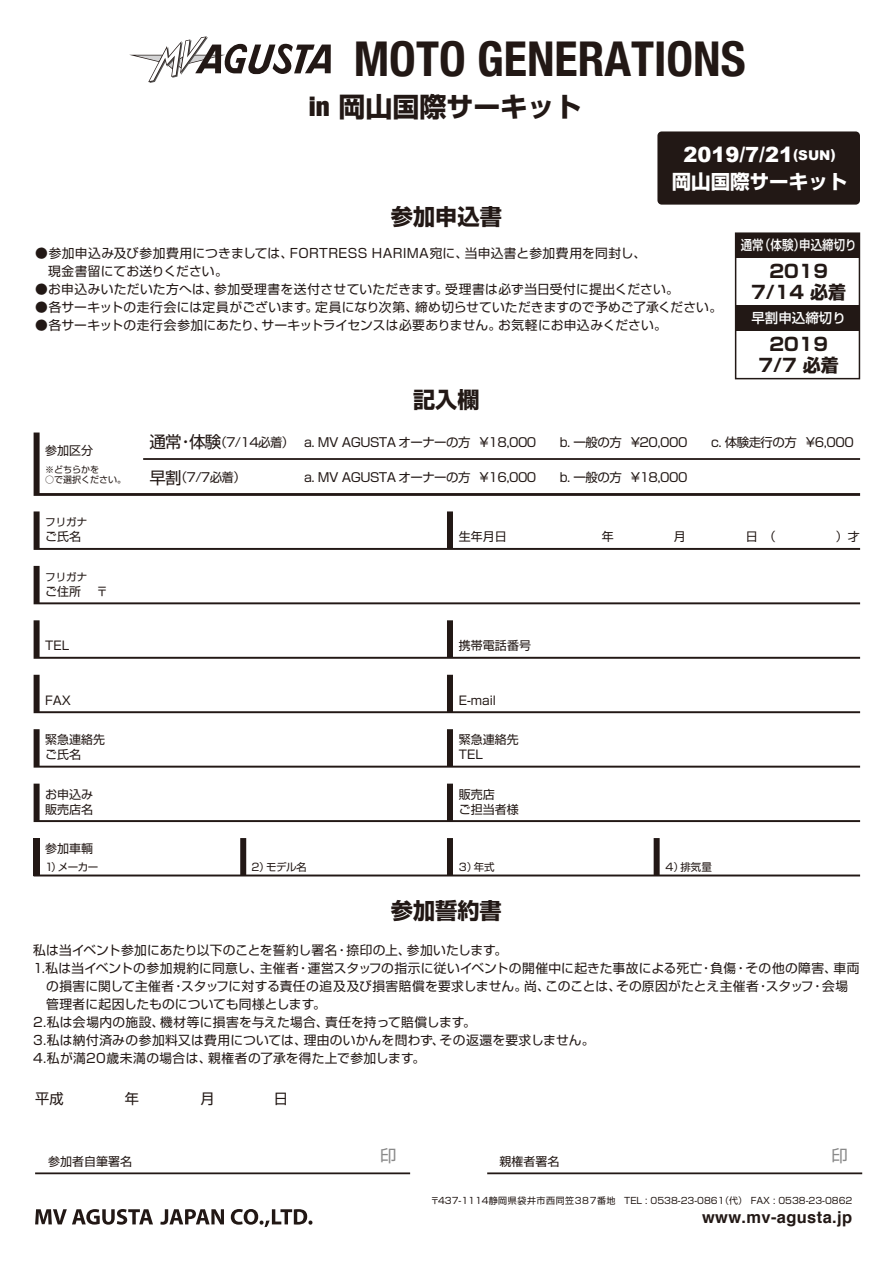
<style>
.page{position:relative;width:893px;height:1263px;background:#fff}
.page>*{position:absolute;margin:0;border:0;box-sizing:border-box;transform-origin:0 0}
.t1{font:700 condensed 48px "Helvetica Neue";color:#221815}
.t2{font:700 27px "Shin Go Pro";color:#221815}
.t3{font:700 22.2px "Shin Go Pro";color:#221815}
.t4{font:900 21px "Arial";color:#fff}
.t5{font:700 19.5px "Shin Go Pro";color:#fff}
.t6{font:700 18px/21px "Shin Go Pro";color:#221815;text-align:center}
.t7{font:700 16.5px "Helvetica";letter-spacing:.02em;color:#221815}
.t8{font:16.5px "Shin Go Pro";color:#898989}
.t9{font:14.25px "Shin Go Pro";color:#221815}
.t10{font:500 13.5px "Shin Go Pro";color:#fff;scale:.85 1}
.t11{font:500 13.5px "Shin Go Pro";color:#fff}
.t12{font:12.75px/18px "Shin Go Pro";letter-spacing:.015em;color:#221815}
.t13{font:12.45px "Shin Go Pro";letter-spacing:-.04em;color:#221815}
.t14{font:12px/15px "Shin Go Pro";color:#221815}
.t15{font:10.5px "Shin Go Pro";color:#221815}
.t16{font:9px "Shin Go Pro";color:#221815}
.s1{font-family:"Helvetica Neue";font-weight:900;font-stretch:condensed}
.s2{font-size:13.5px}
.s3{font-size:16.5px}
</style>
<div class="page">
<div style="left:736px;top:233px;width:123px;height:25px;background:#221815"></div>
<div style="left:736px;top:305px;width:123px;height:26px;background:#221815"></div>
<div style="left:657px;top:131px;width:203px;height:74px;background:#221815;border-radius:4px"></div>
<div style="left:735px;top:232px;width:125px;height:147px;border:2px solid #221815"></div>
<svg style="left:34px;top:432px;width:826px;height:64px"></svg>
<hr style="left:143px;top:458px;width:717px;height:2px;background:#221815">
<svg style="left:34px;top:511px;width:826px;height:39px"></svg>
<svg style="left:34px;top:566px;width:826px;height:38px"></svg>
<svg style="left:34px;top:620px;width:826px;height:39px"></svg>
<svg style="left:34px;top:675px;width:826px;height:38px"></svg>
<svg style="left:34px;top:729px;width:826px;height:39px"></svg>
<svg style="left:34px;top:784px;width:826px;height:38px"></svg>
<svg style="left:34px;top:838px;width:826px;height:38px"></svg>
<hr style="left:35px;top:1172px;width:375px;height:2px;background:#221815">
<hr style="left:487px;top:1172px;width:375px;height:2px;background:#221815">
<svg style="left:129px;top:36px;width:202px;height:47px"></svg>
<svg style="left:35px;top:1209px;width:118px;height:16px"></svg>
<svg style="left:160px;top:1209px;width:64px;height:16px"></svg>
<svg style="left:231px;top:1209px;width:81px;height:18px"></svg>
<h1 class="t1" style="left:354px;top:19px;width:393px">MOTO GENERATIONS</h1>
<h2 class="t2" style="left:309px;top:85px;width:274px"><span class="s1">in</span> 岡山国際サーキット</h2>
<h3 class="t4" style="left:683px;top:139px;width:154px">2019/7/21<span class="s2">(SUN)</span></h3>
<h3 class="t3" style="left:391px;top:199px;width:112px">参加申込書</h3>
<h3 class="t5" style="left:672px;top:166px;width:177px">岡山国際サーキット</h3>
<p class="t12" style="left:35px;top:242px;width:612px">●参加申込み及び参加費用につきましては、FORTRESS HARIMA宛に、当申込書と参加費用を同封し、　現金書留にてお送りください。</p>
<p class="t12" style="left:35px;top:278px;width:645px">●お申込みいただいた方へは、参加受理書を送付させていただきます。受理書は必ず当日受付に提出ください。</p>
<p class="t12" style="left:35px;top:296px;width:688px">●各サーキットの走行会には定員がございます。定員になり次第、締め切らせていただきますので予めご了承ください。</p>
<p class="t12" style="left:35px;top:314px;width:633px">●各サーキットの走行会参加にあたり、サーキットライセンスは必要ありません。お気軽にお申込みください。</p>
<h3 class="t3" style="left:413px;top:382px;width:68px">記入欄</h3>
<p class="t10" style="left:741px;top:234px;width:138px">通常（体験）申込締切り</p>
<h3 class="t6" style="left:751px;top:258px;width:97px">2019<br>7/14 必着</h3>
<h3 class="t6" style="left:758px;top:332px;width:82px">2019<br>7/7 必着</h3>
<p class="t11" style="left:751px;top:307px;width:96px">早割申込締切り</p>
<p class="t14" style="left:45px;top:441px;width:49px">参加区分</p>
<p class="t16" style="left:45px;top:462px;width:55px">※どちらかを</p>
<p class="t16" style="left:45px;top:472px;width:82px">○で選択ください。</p>
<p class="t15" style="left:45px;top:514px;width:43px">フリガナ</p>
<p class="t14" style="left:45px;top:528px;width:37px">ご氏名</p>
<p class="t15" style="left:45px;top:568px;width:43px">フリガナ</p>
<p class="t14" style="left:45px;top:582px;width:37px">ご住所</p>
<p class="t14" style="left:96px;top:582px;width:13px">〒</p>
<p class="t13" style="left:150px;top:432px;width:706px"><span class="s3">通常・体験</span>（7/14必着） a. MV AGUSTA オーナーの方 ¥18,000　　b. 一般の方 ¥20,000　　c. 体験走行の方 ¥6,000</p>
<p class="t13" style="left:150px;top:467px;width:98px"><span class="s3">早割</span>（7/7必着）</p>
<p class="t13" style="left:304px;top:467px;width:385px">a. MV AGUSTA オーナーの方 ¥16,000　　b. 一般の方 ¥18,000</p>
<p class="t14" style="left:45px;top:637px;width:25px">TEL</p>
<p class="t14" style="left:459px;top:637px;width:73px">携帯電話番号</p>
<p class="t14" style="left:45px;top:691px;width:27px">FAX</p>
<p class="t14" style="left:459px;top:691px;width:39px">E-mail</p>
<p class="t14" style="left:45px;top:731px;width:61px">緊急連絡先ご氏名</p>
<p class="t14" style="left:45px;top:785px;width:49px">お申込み販売店名</p>
<p class="t14" style="left:45px;top:839px;width:49px">参加車輌</p>
<p class="t15" style="left:45px;top:858px;width:55px">1）メーカー</p>
<p class="t14" style="left:459px;top:731px;width:61px">緊急連絡先<br>TEL</p>
<p class="t14" style="left:459px;top:785px;width:61px">販売店<br>ご担当者様</p>
<p class="t15" style="left:251px;top:858px;width:57px">2）モデル名</p>
<p class="t15" style="left:459px;top:858px;width:37px">3）年式</p>
<p class="t15" style="left:666px;top:858px;width:48px">4）排気量</p>
<h3 class="t3" style="left:391px;top:892px;width:112px">参加誓約書</h3>
<p class="t12" style="left:33px;top:940px;width:828px">私は当イベント参加にあたり以下のことを誓約し署名・捺印の上、参加いたします。<br>1.私は当イベントの参加規約に同意し、主催者・運営スタッフの指示に従いイベントの開催中に起きた事故による死亡・負傷・その他の障害、車両　の損害に関して主催者・スタッフに対する責任の追及及び損害賠償を要求しません。尚、このことは、その原因がたとえ主催者・スタッフ・会場　管理者に起因したものについても同様とします。<br>2.私は会場内の施設、機材等に損害を与えた場合、責任を持って賠償します。<br>3.私は納付済みの参加料又は費用については、理由のいかんを問わず、その返還を要求しません。<br>4.私が満20歳未満の場合は、親権者の了承を得た上で参加します。</p>
<p class="t9" style="left:35px;top:1086px;width:73px">平成　　　</p>
<p class="t14" style="left:48px;top:1152px;width:85px">参加者自筆署名</p>
<p class="t8" style="left:380px;top:1142px;width:18px">印</p>
<p class="t14" style="left:500px;top:1152px;width:61px">親権者署名</p>
<p class="t8" style="left:832px;top:1142px;width:18px">印</p>
<p class="t16" style="left:430px;top:1193px;width:423px">〒437-1114静岡県袋井市西同笠387番地 TEL : 0538-23-0861（代） FAX : 0538-23-0862</p>
<p class="t7" style="left:702px;top:1203px;width:152px">www.mv-agusta.jp</p>
</div>
